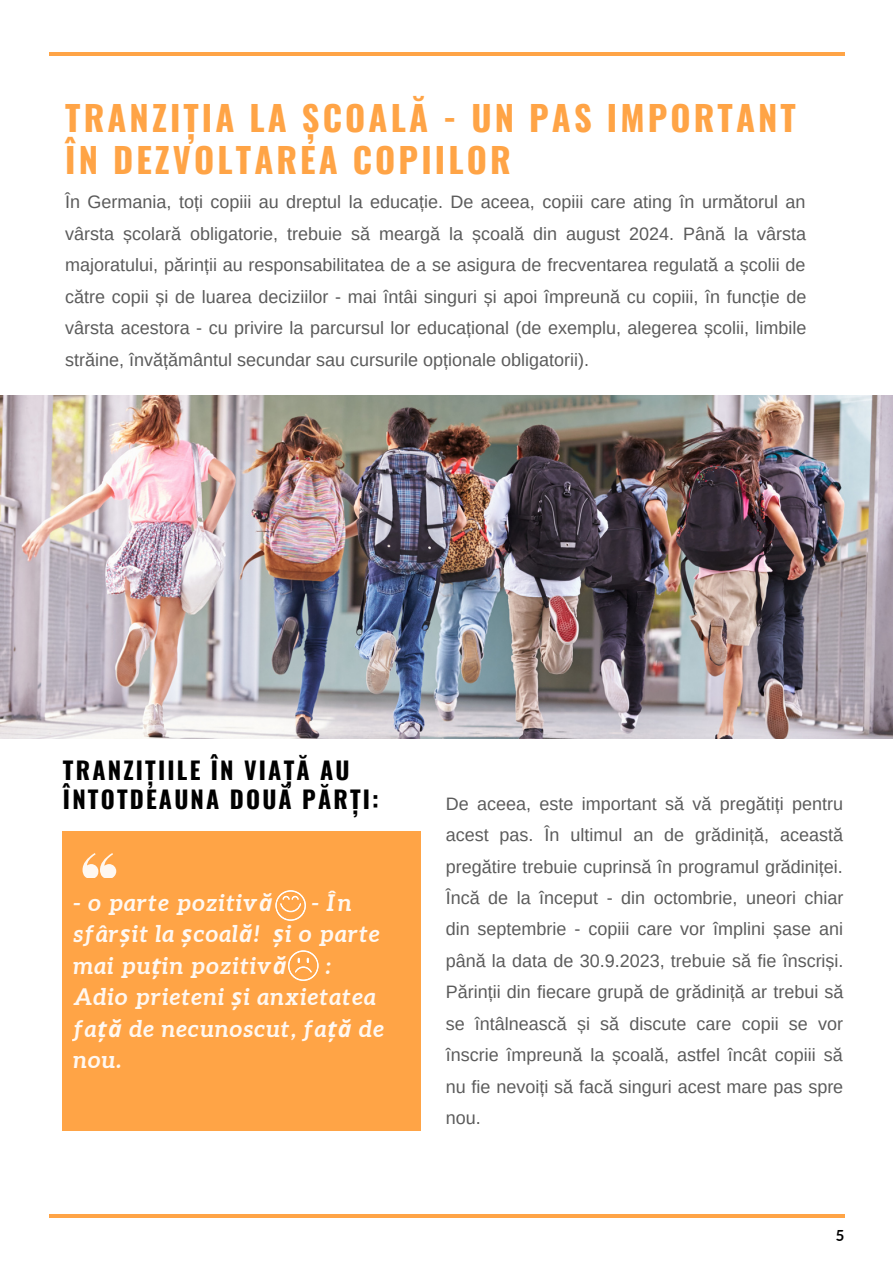
<style>
.page{position:relative;width:893px;height:1264px;background:#fff}
.page>*{position:absolute;margin:0;border:0;box-sizing:border-box;transform-origin:0 0}
.t1{font:700 34.5px/42.8px "Oswald";letter-spacing:.09em;color:#ffa446}
.t2{font:700 24px/29.2px "Oswald";letter-spacing:.09em;color:#000}
.t3{font:italic 700 23.25px/31.5px "Aleo";letter-spacing:.04em;color:#fff}
.t4{font:18px/31.5px "Arimo";color:#000;text-align:justify}
.t5{font:700 15px "Aleo";color:#000}
.s1{font-family:"Noto Sans"}
</style>
<div class="page">
<div style="left:62px;top:831px;width:358px;height:299px;background:#ffa446"></div>
<svg style="left:82px;top:853px;width:34px;height:24px"></svg>
<hr style="left:49px;top:52px;width:795px;height:3px;background:#ffa446">
<hr style="left:49px;top:1214px;width:795px;height:3px;background:#ffa446">
<img style="left:0;top:395px;width:892px;height:343px">
<svg style="left:288px;top:950px;width:30px;height:30px"></svg>
<svg style="left:275px;top:890px;width:31px;height:30px"></svg>
<p class="t1" style="left:65px;top:95px;width:732px">TRANZIȚIA LA ȘCOALĂ - UN PAS IMPORTANT<br>ÎN DEZVOLTAREA COPIILOR</p>
<p class="t4" style="left:65px;top:186px;width:742px">În Germania, toți copiii au dreptul la educație. De aceea, copiii care ating în următorul an vârsta școlară obligatorie, trebuie să meargă la școală din august 2024. Până la vârsta majoratului, părinții au responsabilitatea de a se asigura de frecventarea regulată a școlii de către copii și de luarea deciziilor - mai întâi singuri și apoi împreună cu copiii, în funcție de vârsta acestora - cu privire la parcursul lor educațional (de exemplu, alegerea școlii, limbile străine, învățământul secundar sau cursurile opționale obligatorii).</p>
<p class="t2" style="left:63px;top:754px;width:317px">TRANZIȚIILE ÎN VIAȚĂ AU<br>ÎNTOTDEAUNA DOUĂ PĂRȚI:</p>
<p class="t3" style="left:73px;top:886px;width:308px;text-indent:238px">- În sfâr<span class="s1">ș</span>it la <span class="s1">ș</span>coal<span class="s1">ă</span>! <span class="s1">ș</span>i o parte mai pu<span class="s1">ț</span>in pozitiv<span class="s1">ă</span></p>
<p class="t3" style="left:73px;top:886px;width:201px">- o parte pozitiv<span class="s1">ă</span></p>
<p class="t3" style="left:73px;top:949px;width:312px;text-indent:252px">:<br>Adio prieteni <span class="s1">ș</span>i anxietatea fa<span class="s1">ță</span> de necunoscut, fa<span class="s1">ță</span> de nou.</p>
<p class="t4" style="left:445px;top:787px;width:399px">De aceea, este important să vă pregătiți pentru acest pas. În ultimul an de grădiniță, această pregătire trebuie cuprinsă în programul grădiniței.<br>Încă de la început - din octombrie, uneori chiar din septembrie - copiii care vor împlini șase ani până la data de 30.9.2023, trebuie să fie înscriși.<br>Părinții din fiecare grupă de grădiniță ar trebui să se întâlnească și să discute care copii se vor înscrie împreună la școală, astfel încât copiii să nu fie nevoiți să facă singuri acest mare pas spre nou.</p>
<p class="t5" style="left:836px;top:1227px;width:9px">5</p>
</div>
